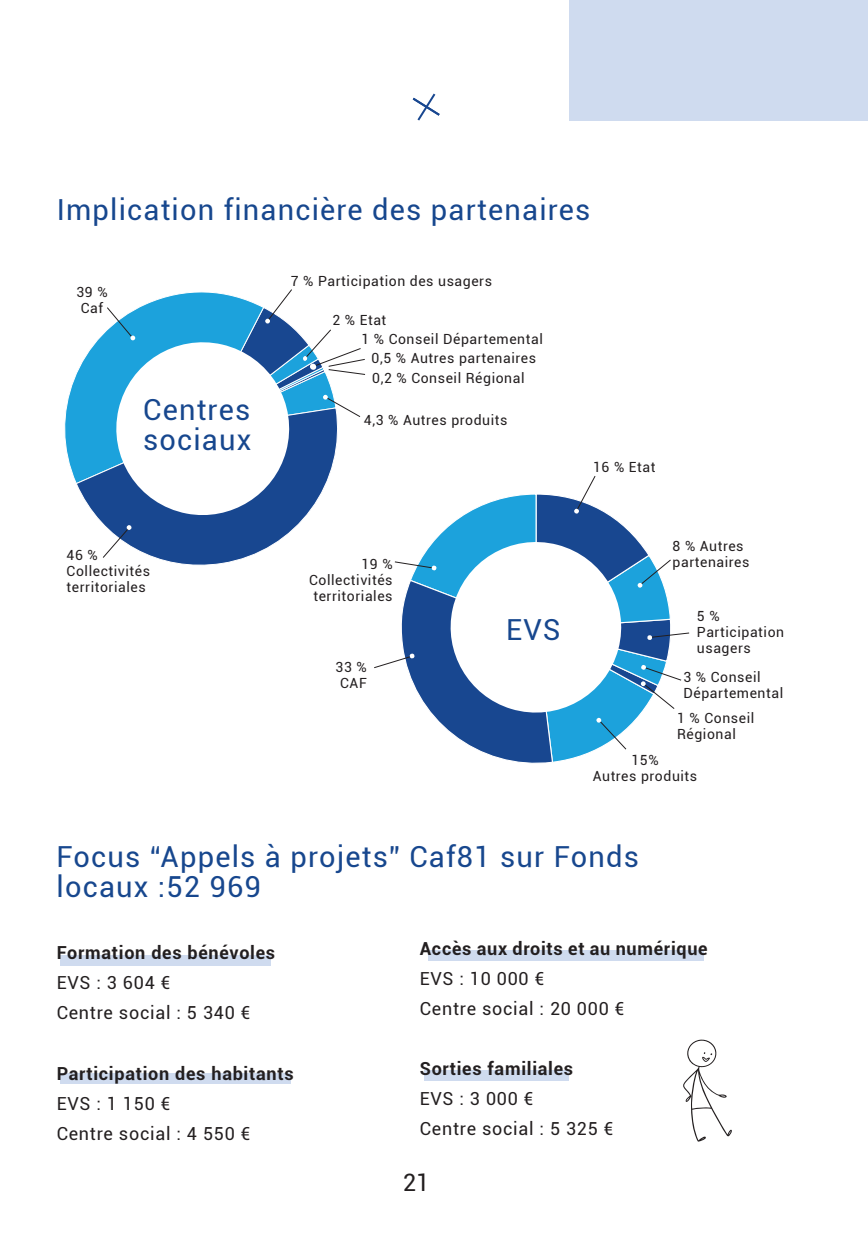
<style>
.page{position:relative;width:868px;height:1248px;background:#fff}
.page>*{position:absolute;margin:0;border:0;box-sizing:border-box;transform-origin:0 0}
.Body_10_pt___Pink_Dr{font:29px/30px "Roboto";letter-spacing:.04em;color:#17478e}
.t1{font:24px "Roboto";color:#231f20}
.t2{font:18px "Roboto";letter-spacing:.04em;color:#231f20}
.t3{font:700 18px "Roboto";letter-spacing:.04em;color:#231f20}
.t4{font:14px/16px "Roboto";letter-spacing:.04em;color:#231f20}
</style>
<div class="page">
<svg style="left:156px;top:558px;width:88px;height:8px"></svg>
<div style="left:424px;top:1070px;width:144px;height:10px;background:#cfdbef"></div>
<div style="left:427px;top:950px;width:276px;height:10px;background:#cfdbef"></div>
<div style="left:60px;top:1073px;width:230px;height:10px;background:#cfdbef"></div>
<div style="left:60px;top:954px;width:211px;height:11px;background:#cfdbef"></div>
<div style="left:570px;top:0;width:297px;height:120px;background:#cfdbef"></div>
<svg style="left:683px;top:1039px;width:48px;height:102px"></svg>
<svg style="left:412px;top:93px;width:28px;height:28px"></svg>
<svg style="left:64px;top:289px;width:302px;height:269px"></svg>
<svg style="left:374px;top:476px;width:316px;height:288px"></svg>
<p class="Body_10_pt___Pink_Dr" style="left:57px;top:194px;width:535px">Implication financière des partenaires</p>
<p class="t4" style="left:76px;top:284px;width:33px">39 %</p>
<p class="t4" style="left:81px;top:300px;width:24px">Caf</p>
<p class="Body_10_pt___Pink_Dr" style="left:143px;top:394px;width:110px">Centres sociaux</p>
<p class="t4" style="left:67px;top:546px;width:33px">46 %</p>
<p class="t4" style="left:67px;top:562px;width:85px">Collectivités territoriales</p>
<p class="t4" style="left:291px;top:272px;width:203px">7 % Participation des usagers</p>
<p class="t4" style="left:332px;top:311px;width:55px">2 % Etat</p>
<p class="t4" style="left:361px;top:330px;width:183px">1 % Conseil Départemental</p>
<p class="t4" style="left:371px;top:349px;width:166px">0,5 % Autres partenaires</p>
<p class="t4" style="left:372px;top:369px;width:154px">0,2 % Conseil Régional</p>
<p class="t4" style="left:364px;top:412px;width:145px">4,3 % Autres produits</p>
<p class="t4" style="left:361px;top:555px;width:33px">19 %</p>
<p class="t4" style="left:309px;top:571px;width:85px">Collectivités</p>
<p class="t4" style="left:313px;top:587px;width:81px">territoriales</p>
<p class="t4" style="left:335px;top:658px;width:33px">33 %</p>
<p class="t4" style="left:340px;top:674px;width:28px">CAF</p>
<p class="Body_10_pt___Pink_Dr" style="left:506px;top:613px;width:56px">EVS</p>
<p class="t4" style="left:593px;top:458px;width:64px">16 % Etat</p>
<p class="t4" style="left:672px;top:537px;width:72px">8 % Autres</p>
<p class="t4" style="left:672px;top:553px;width:78px">partenaires</p>
<p class="t4" style="left:696px;top:608px;width:24px">5 %</p>
<p class="t4" style="left:696px;top:624px;width:89px">Participation</p>
<p class="t4" style="left:696px;top:640px;width:55px">usagers</p>
<p class="t4" style="left:683px;top:669px;width:79px">3 % Conseil</p>
<p class="t4" style="left:683px;top:685px;width:101px">Départemental</p>
<p class="t4" style="left:677px;top:709px;width:79px">1 % Conseil</p>
<p class="t4" style="left:677px;top:725px;width:60px">Régional</p>
<p class="t4" style="left:631px;top:751px;width:29px">15%</p>
<p class="t4" style="left:592px;top:767px;width:106px">Autres produits</p>
<p class="Body_10_pt___Pink_Dr" style="left:57px;top:840px;width:583px">Focus “Appels à projets” Caf81 sur Fonds locaux :52 969</p>
<p class="t3" style="left:57px;top:940px;width:220px">Formation des bénévoles</p>
<p class="t2" style="left:57px;top:970px;width:115px">EVS : 3 604 €</p>
<p class="t2" style="left:57px;top:1000px;width:195px">Centre social : 5 340 €</p>
<p class="t3" style="left:57px;top:1060px;width:238px">Participation des habitants</p>
<p class="t2" style="left:57px;top:1090px;width:115px">EVS : 1 150 €</p>
<p class="t2" style="left:57px;top:1120px;width:195px">Centre social : 4 550 €</p>
<p class="t3" style="left:420px;top:936px;width:289px">Accès aux droits et au numérique</p>
<p class="t2" style="left:420px;top:966px;width:126px">EVS : 10 000 €</p>
<p class="t2" style="left:420px;top:996px;width:206px">Centre social : 20 000 €</p>
<p class="t3" style="left:420px;top:1056px;width:155px">Sorties familiales</p>
<p class="t2" style="left:420px;top:1086px;width:115px">EVS : 3 000 €</p>
<p class="t2" style="left:420px;top:1116px;width:195px">Centre social : 5 325 €</p>
<h2 class="t1" style="left:403px;top:1165px;width:29px">21</h2>
</div>
